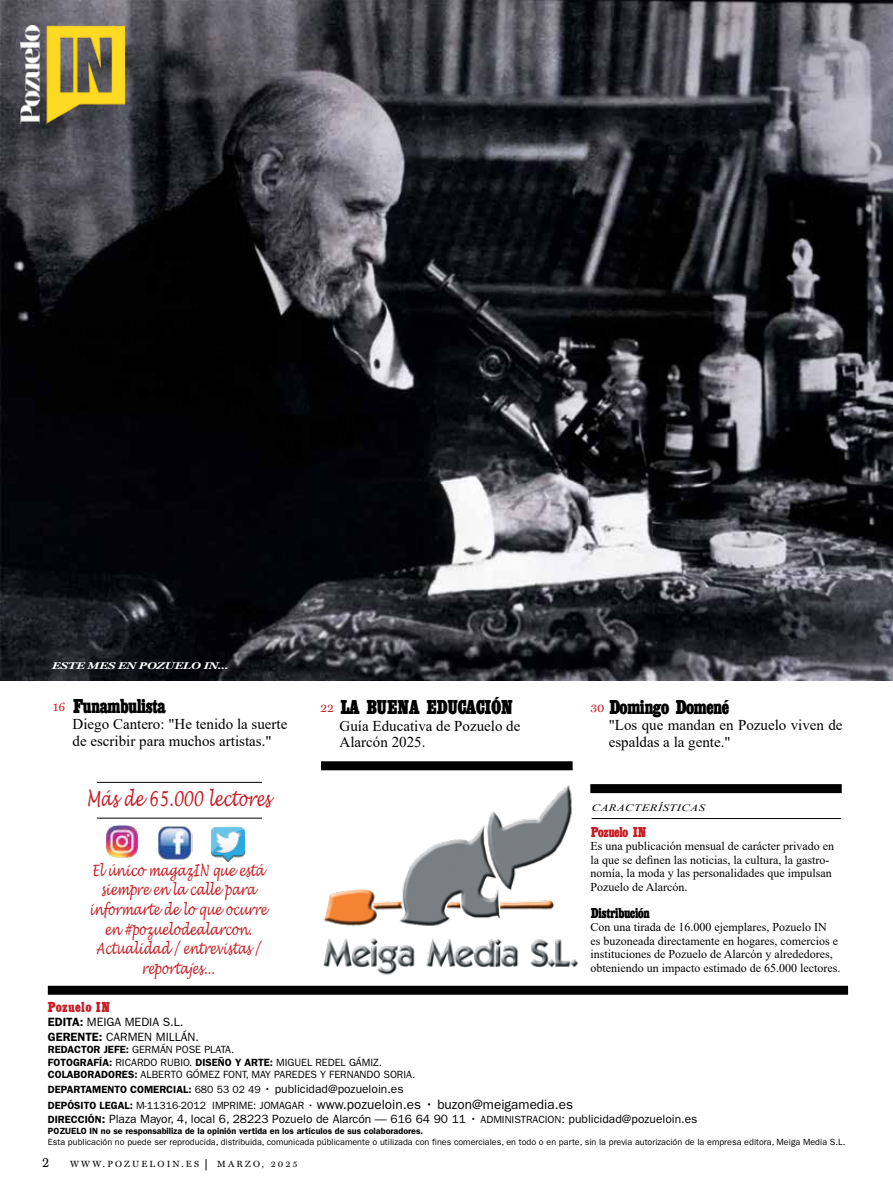
<style>
.page{position:relative;width:893px;height:1191px;background:#fff}
.page>*{position:absolute;margin:0;border:0;box-sizing:border-box;transform-origin:0 0}
.t1{font:700 21px "Egyptienne MN Condensed";letter-spacing:-.06em;color:#000}
.t2{font:italic 20.4px "Lucida Handwriting";color:#c61d23;scale:.72 1}
.t3{font:italic 15.6px/19.5px "Lucida Handwriting";color:#c61d23;text-align:center;scale:.72 1}
.t4{font:15px/16.5px "Times New Roman";color:#000}
.t5{font:700 15px "Egyptienne MN Condensed";letter-spacing:-.06em;color:#000}
.t6{font:15px "Egyptienne Becker D Bold Cond";letter-spacing:.02em;color:#c61d23}
.t7{font:700 15px "Egyptienne MN Condensed";letter-spacing:-.06em;color:#c61d23}
.t8{font:14.55px "Miller Text SC";color:#000;scale:.88 1}
.t9{font:13.5px "ITC Franklin Gothic Std";color:#000}
.t10{font:12px/13.5px "Times New Roman";color:#000}
.t11{font:12px/14.4px "ITC Franklin Gothic Std";color:#000}
.t12{font:12px "Miller Text";color:#c61d23}
.t13{font:10.5px/12.6px "ITC Franklin Gothic Std";color:#000}
.t14{font:italic 700 9.9px "Miller Text";color:#fff;scale:1.29 1}
.t15{font:italic 9.9px "Times New Roman";letter-spacing:.035em;color:#000;scale:1.29 1}
.t16{font:9px "ITC Franklin Gothic Std";color:#000}
.t17{font:600 9px "ITC Franklin Gothic Std";color:#000}
.t18{font:9px "Miller Text SC";letter-spacing:.24em;color:#000}
.s1{font-weight:600}
.s2{font-weight:600;font-size:10.5px}
.s3{font-size:10.5px}
</style>
<div class="page">
<img style="left:0;top:0;width:893px;height:680px">
<div style="left:48px;top:985px;width:800px;height:9px;background:#000"></div>
<div style="left:590px;top:784px;width:252px;height:9px;background:#000"></div>
<hr style="left:592px;top:818px;width:249px;height:1px;background:#000">
<img style="left:298px;top:770px;width:294px;height:225px">
<div style="left:321px;top:761px;width:252px;height:9px;background:#000"></div>
<hr style="left:97px;top:817px;width:165px;height:1px;background:#000">
<img style="left:105px;top:825px;width:33px;height:33px">
<img style="left:158px;top:826px;width:35px;height:34px">
<img style="left:212px;top:828px;width:32px;height:33px">
<hr style="left:97px;top:782px;width:165px;height:1px;background:#000">
<img style="left:21px;top:26px;width:103px;height:97px">
<p class="t14" style="left:52px;top:660px;width:138px">ESTE MES EN POZUELO IN...</p>
<h1 class="t1" style="left:73px;top:695px;width:95px">Funambulista</h1>
<p class="t4" style="left:73px;top:715px;width:216px">Diego Cantero: "He tenido la suerte de escribir para muchos artistas."</p>
<p class="t12" style="left:53px;top:700px;width:13px">16</p>
<h2 class="t2" style="left:86px;top:787px;width:257px">Más de 65.000 lectores</h2>
<h3 class="t3" style="left:89px;top:861px;width:248px">El único magazIN que está siempre en la calle para informarte de lo que ocurre en #pozuelodealarcon.<br>Actualidad / entrevistas / reportajes...</h3>
<h1 class="t1" style="left:340px;top:697px;width:175px">LA BUENA EDUCACIÓN</h1>
<p class="t4" style="left:340px;top:717px;width:182px">Guía Educativa de Pozuelo de<br>Alarcón 2025.</p>
<h1 class="t1" style="left:609px;top:696px;width:122px">Domingo Domené</h1>
<p class="t4" style="left:609px;top:716px;width:235px">"Los que mandan en Pozuelo viven de espaldas a la gente."</p>
<p class="t12" style="left:320px;top:700px;width:15px">22</p>
<p class="t12" style="left:590px;top:701px;width:16px">30</p>
<p class="t15" style="left:592px;top:801px;width:89px">CARACTERÍSTICAS</p>
<p class="t7" style="left:591px;top:824px;width:58px">Pozuelo IN</p>
<p class="t10" style="left:591px;top:839px;width:245px">Es una publicación mensual de carácter privado en la que se definen las noticias, la cultura, la gastro&shy;nomía, la moda y las personalidades que impulsan Pozuelo de Alarcón.</p>
<p class="t5" style="left:591px;top:905px;width:61px">Distribución</p>
<p class="t10" style="left:591px;top:920px;width:251px">Con una tirada de 16.000 ejemplares, Pozuelo IN<br>es buzoneada directamente en hogares, comercios e instituciones de Pozuelo de Alarcón y alrededores, obteniendo un impacto estimado de 65.000 lectores.</p>
<p class="t6" style="left:48px;top:998px;width:63px">Pozuelo IN</p>
<p class="t11" style="left:48px;top:1015px;width:153px"><span class="s1">EDITA:</span> MEIGA MEDIA S.L.<br><span class="s1">GERENTE:</span> CARMEN MILLÁN.</p>
<p class="t13" style="left:48px;top:1043px;width:369px"><span class="s1">REDACTOR JEFE:</span> GERMÁN POSE PLATA.<br><span class="s1">FOTOGRAFÍA:</span> RICARDO RUBIO. <span class="s1">DISEÑO Y ARTE:</span> MIGUEL REDEL GÁMIZ.<br><span class="s1">COLABORADORES:</span> ALBERTO GÓMEZ FONT, MAY PAREDES Y FERNANDO SORIA.</p>
<p class="t11" style="left:48px;top:1081px;width:357px"><span class="s2">DEPARTAMENTO COMERCIAL:</span> <span class="s3">680 53 02 49</span> • publicidad@pozueloin.es</p>
<p class="t9" style="left:48px;top:1096px;width:527px"><span class="s2">DEPÓSITO LEGAL:</span> <span class="s3">M-11316-2012 IMPRIME: JOMAGAR •</span> www.pozueloin.es • buzon@meigamedia.es</p>
<p class="t11" style="left:48px;top:1112px;width:651px"><span class="s2">DIRECCIÓN</span><span class="s1">:</span> Plaza Mayor, 4, local 6, 28223 Pozuelo de Alarcón — 616 64 90 11 • <span class="s3">ADMINISTRACION</span>: publicidad@pozueloin.es</p>
<p class="t17" style="left:48px;top:1125px;width:377px">POZUELO IN no se responsabiliza de la opinión vertida en los artículos de sus colaboradores.</p>
<p class="t16" style="left:48px;top:1136px;width:799px">Esta publicación no puede ser reproducida, distribuida, comunicada públicamente o utilizada con fines comerciales, en todo o en parte, sin la previa autorización de la empresa editora, Meiga Media S.L.</p>
<p class="t8" style="left:42px;top:1153px;width:10px">2</p>
<p class="t18" style="left:70px;top:1158px;width:131px">WWW.POZUELOIN.ES</p>
<p class="t18" style="left:217px;top:1158px;width:82px">MARZO, 2025</p>
</div>
